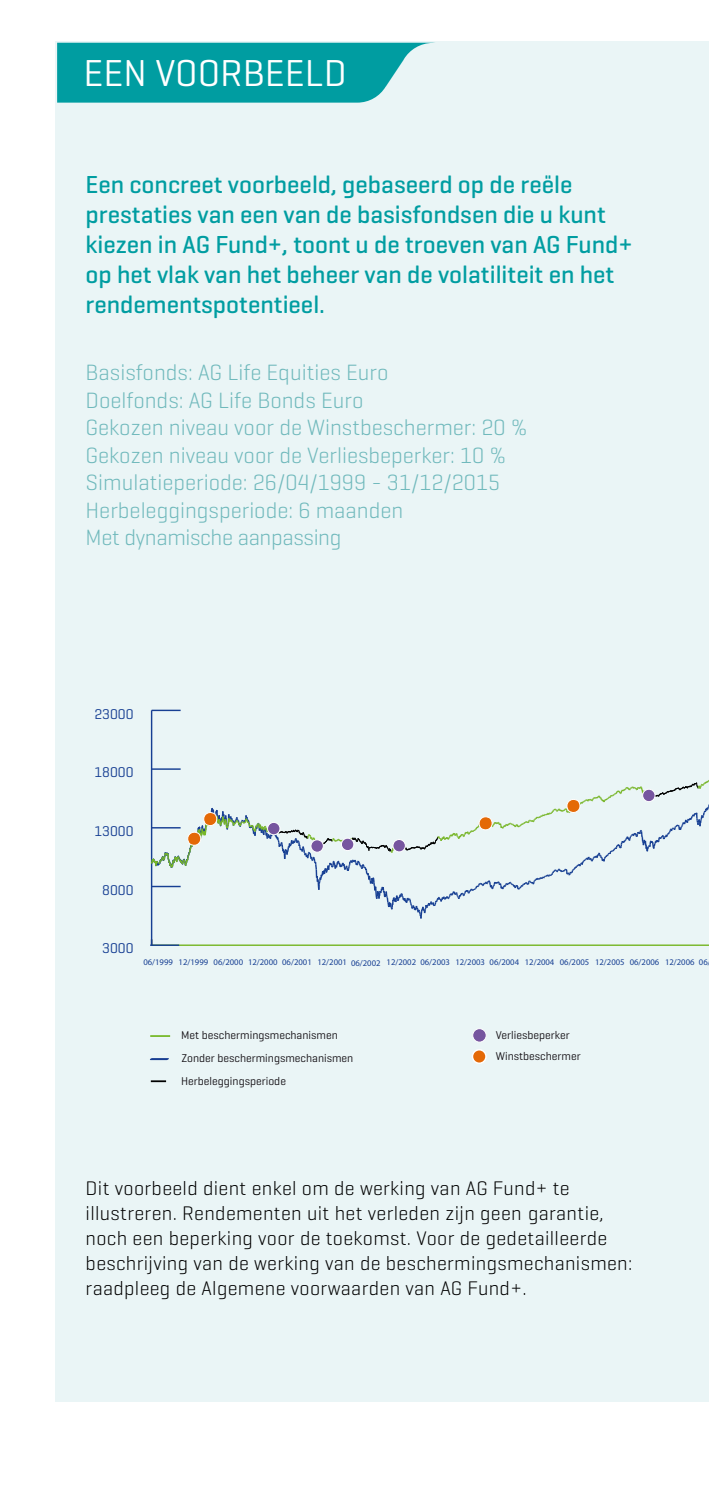
<style>
.page{position:relative;width:709px;height:1489px;background:#fff}
.page>*{position:absolute;margin:0;border:0;box-sizing:border-box;transform-origin:0 0}
.t1{font:38.25px "Geogrotesque";color:#fff}
.t2{font:500 25px/30px "Geogrotesque";color:#009da1}
.t3{font:300 22.5px/27.5px "Geogrotesque";color:#70b9bc}
.t4{font:300 20px/25px "Geogrotesque";letter-spacing:.015em;color:#000}
.t5{font:14.5px "Geogrotesque";color:#173f93}
.t6{font:11.5px/23px "Geogrotesque";color:#141015}
.t7{font:8.75px "Myriad Pro";color:#173f93}
</style>
<div class="page">
<div style="left:55px;top:42px;width:654px;height:1359px;background:#eaf5f6"></div>
<svg style="left:57px;top:43px;width:373px;height:60px;background:#17a5a9"></svg>
<hr style="left:152px;top:944px;width:557px;height:1px;background:#78b728">
<hr style="left:151px;top:710px;width:1px;height:235px;background:#173f93">
<svg style="left:150px;top:939px;width:29px;height:6px"></svg>
<svg style="left:152px;top:768px;width:29px;height:1px"></svg>
<hr style="left:152px;top:709px;width:29px;height:2px;background:#173f93">
<svg style="left:150px;top:1035px;width:20px;height:1px"></svg>
<svg style="left:150px;top:1058px;width:19px;height:2px"></svg>
<svg style="left:151px;top:1080px;width:15px;height:2px"></svg>
<div style="left:473px;top:1028px;width:13px;height:14px;background:#76559f;border-radius:50%"></div>
<div style="left:472px;top:1028px;width:14px;height:14px;border:1px solid #fff;border-radius:50%"></div>
<svg style="left:472px;top:1049px;width:14px;height:14px"></svg>
<div style="left:472px;top:1048px;width:14px;height:15px;border:1px solid #fff;border-radius:50%"></div>
<svg style="left:151px;top:779px;width:558px;height:139px"></svg>
<div style="left:267px;top:822px;width:13px;height:12px;background:#76559f;border-radius:50%"></div>
<div style="left:267px;top:821px;width:13px;height:14px;border:1px solid #fff;border-radius:50%"></div>
<div style="left:311px;top:839px;width:12px;height:13px;background:#76559f;border-radius:50%"></div>
<div style="left:310px;top:839px;width:14px;height:13px;border:1px solid #fff;border-radius:50%"></div>
<div style="left:341px;top:838px;width:13px;height:12px;background:#76559f;border-radius:50%"></div>
<div style="left:341px;top:837px;width:13px;height:14px;border:1px solid #fff;border-radius:50%"></div>
<div style="left:393px;top:839px;width:12px;height:13px;background:#76559f;border-radius:50%"></div>
<div style="left:392px;top:839px;width:14px;height:13px;border:1px solid #fff;border-radius:50%"></div>
<div style="left:642px;top:789px;width:13px;height:12px;background:#76559f;border-radius:50%"></div>
<div style="left:642px;top:788px;width:13px;height:14px;border:1px solid #fff;border-radius:50%"></div>
<svg style="left:55px;top:1401px;width:654px;height:1px"></svg>
<h1 class="t1" style="left:83px;top:49px;width:265px">EEN VOORBEELD</h1>
<p class="t2" style="left:86px;top:168px;width:548px">Een concreet voorbeeld, gebaseerd op de reële prestaties van een van de basisfondsen die u kunt kiezen in AG Fund+, toont u de troeven van AG Fund+ op het vlak van het beheer van de volatiliteit en het rendementspotentieel.</p>
<p class="t3" style="left:86px;top:358px;width:443px">Basisfonds: AG Life Equities Euro<br>Doelfonds: AG Life Bonds Euro<br>Gekozen niveau voor de Winstbeschermer: 20 % Gekozen niveau voor de Verliesbeperker: 10 % Simulatieperiode: 26/04/1999 - 31/12/2015<br>Herbeleggingsperiode: 6 maanden<br>Met dynamische aanpassing</p>
<p class="t5" style="left:94px;top:704px;width:41px">23000</p>
<p class="t5" style="left:94px;top:763px;width:41px">18000</p>
<p class="t5" style="left:94px;top:822px;width:41px">13000</p>
<p class="t5" style="left:102px;top:880px;width:33px">8000</p>
<p class="t5" style="left:102px;top:939px;width:33px">3000</p>
<p class="t7" style="left:143px;top:957px;width:566px">06/1999 12/1999 06/2000 12/2000 06/2001 12/2001 06/2002 12/2002 06/2003 12/2003 06/2004 12/2004 06/2005 12/2005 06/2006 12/2006 06</p>
<p class="t6" style="left:181px;top:1023px;width:174px">Met beschermingsmechanismen<br>Zonder beschermingsmechanismen</p>
<p class="t6" style="left:496px;top:1024px;width:86px;line-height:21px">Verliesbeperker<br>Winstbeschermer</p>
<p class="t6" style="left:181px;top:1068px;width:106px">Herbeleggingsperiode</p>
<p class="t4" style="left:86px;top:1174px;width:548px">Dit voorbeeld dient enkel om de werking van AG Fund+ te illustreren. Rendementen uit het verleden zijn geen garantie, noch een beperking voor de toekomst. Voor de gedetailleerde beschrijving van de werking van de beschermingsmechanismen: raadpleeg de Algemene voorwaarden van AG Fund+.</p>
</div>
